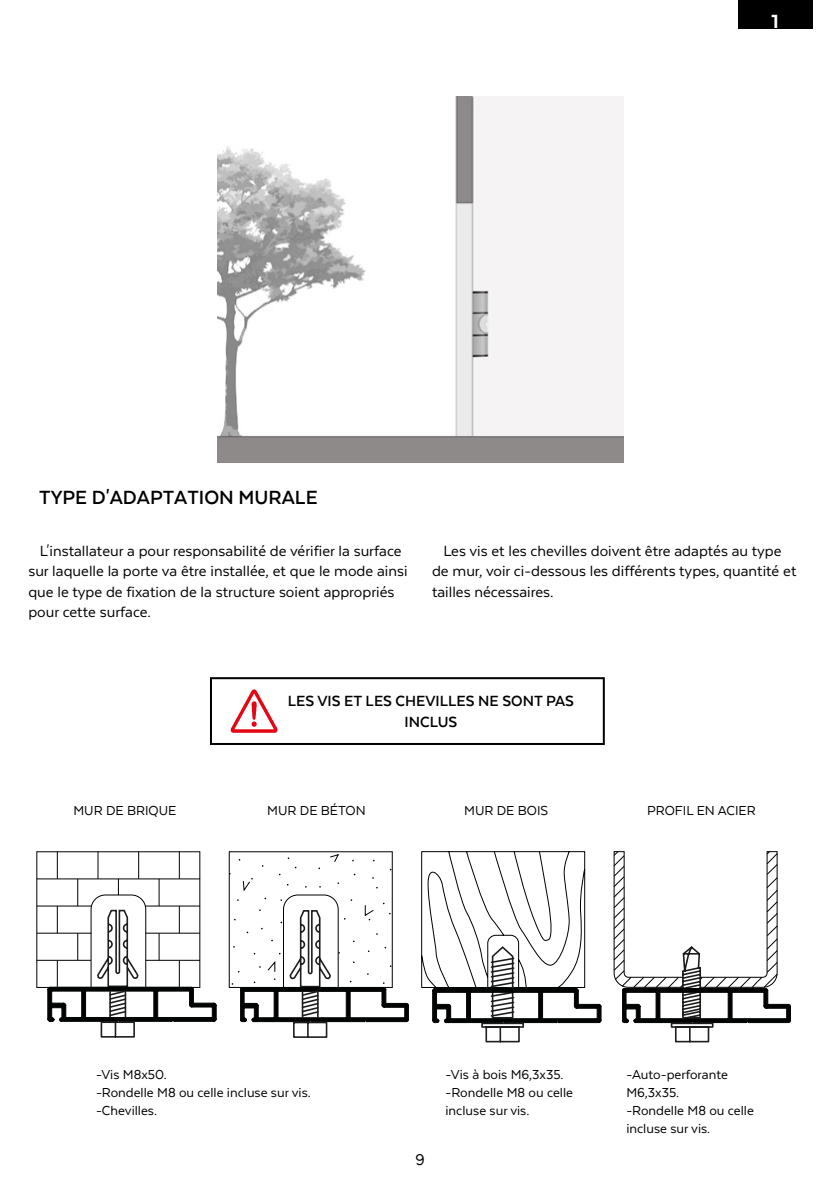
<style>
.page{position:relative;width:840px;height:1191px;background:#fff}
.page>*{position:absolute;margin:0;border:0;box-sizing:border-box;transform-origin:0 0}
.INDC_TDC{font:700 22px "Texta";color:#000}
.t1{font:800 22px "Texta";color:#fff}
.t2{font:18px "Texta";color:#000}
.TIPO{font:17px/20.4px "Texta";color:#000}
.TIPO-2{font:700 17px/20.4px "Texta";color:#000;text-align:center}
.t3{font:15px/18px "Texta";color:#000}
</style>
<div class="page">
<div style="left:737px;top:0;width:75px;height:28px;background:#000"></div>
<img style="left:217px;top:97px;width:406px;height:365px">
<svg style="left:613px;top:851px;width:177px;height:191px"></svg>
<svg style="left:421px;top:851px;width:180px;height:191px"></svg>
<svg style="left:228px;top:851px;width:180px;height:187px"></svg>
<svg style="left:36px;top:851px;width:180px;height:186px"></svg>
<svg style="left:230px;top:689px;width:48px;height:44px"></svg>
<div style="left:210px;top:677px;width:394px;height:68px;border:2px solid #000"></div>
<p class="INDC_TDC" style="left:39px;top:486px;width:280px">TYPE D'ADAPTATION MURALE</p>
<p class="t1" style="left:771px;top:10px;width:9px">1</p>
<p class="TIPO" style="left:28px;top:540px;width:380px;text-indent:11px">L'installateur a pour responsabilité de vérifier la surface sur laquelle la porte va être installée, et que le mode ainsi que le type de fixation de la structure soient appropriés pour cette surface.</p>
<p class="TIPO" style="left:432px;top:540px;width:366px;text-indent:11px">Les vis et les chevilles doivent être adaptés au type de mur, voir ci-dessous les différents types, quantité et tailles nécessaires.</p>
<p class="TIPO-2" style="left:288px;top:690px;width:287px">LES VIS ET LES CHEVILLES NE SONT PAS<br>INCLUS</p>
<p class="t3" style="left:73px;top:801px;width:104px">MUR DE BRIQUE</p>
<p class="t3" style="left:267px;top:801px;width:100px">MUR DE BÉTON</p>
<p class="t3" style="left:464px;top:801px;width:85px">MUR DE BOIS</p>
<p class="t3" style="left:646px;top:801px;width:110px">PROFIL EN ACIER</p>
<p class="t3" style="left:96px;top:1065px;width:72px">-Vis M8x50.</p>
<p class="t3" style="left:96px;top:1083px;width:216px">-Rondelle M8 ou celle incluse sur vis.</p>
<p class="t3" style="left:96px;top:1101px;width:62px">-Chevilles.</p>
<p class="t2" style="left:415px;top:1150px;width:11px">9</p>
<p class="t3" style="left:445px;top:1065px;width:119px">-Vis à bois M6,3x35.</p>
<p class="t3" style="left:445px;top:1083px;width:129px">-Rondelle M8 ou celle incluse sur vis.</p>
<p class="t3" style="left:626px;top:1065px;width:103px">-Auto-perforante<br>M6,3x35.</p>
<p class="t3" style="left:626px;top:1101px;width:129px">-Rondelle M8 ou celle incluse sur vis.</p>
</div>
